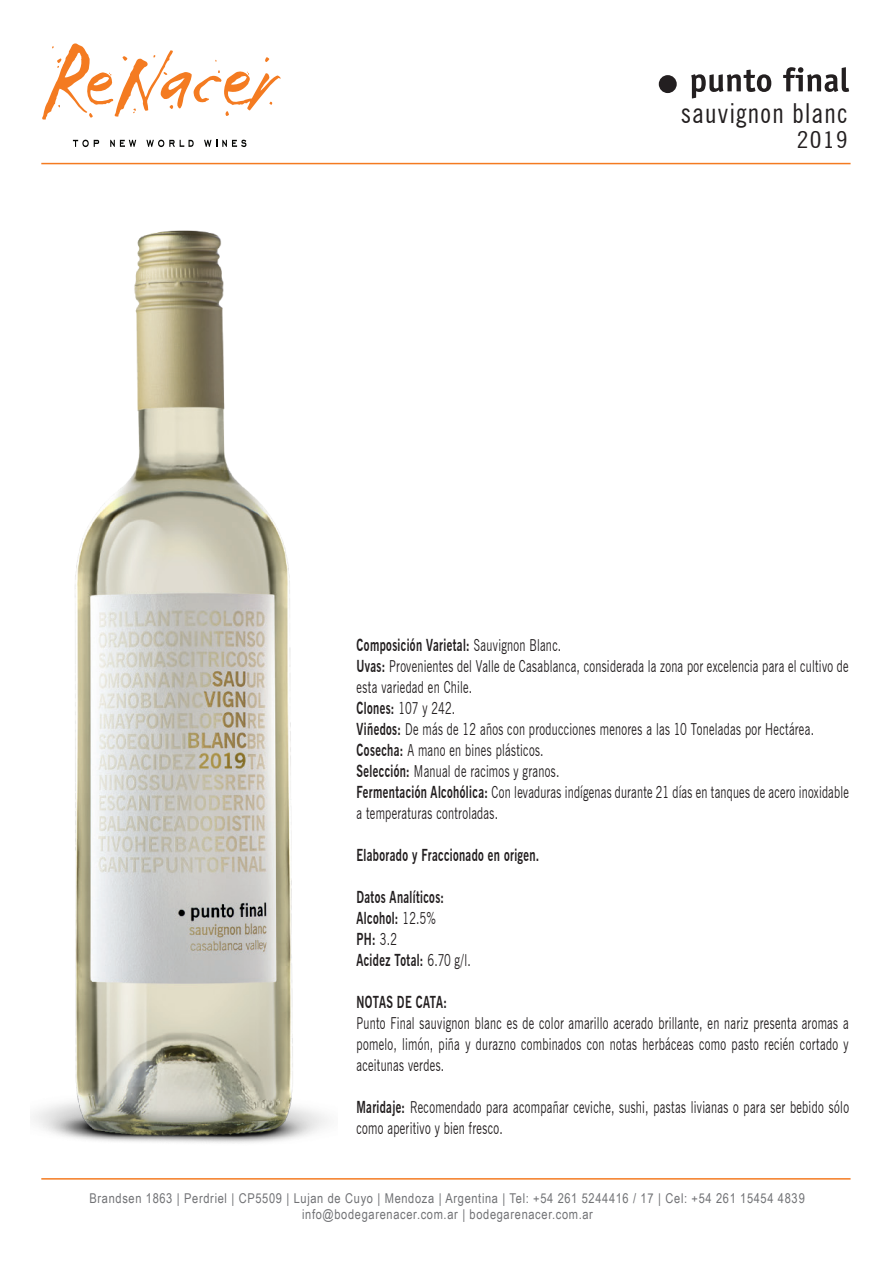
<style>
.page{position:relative;width:893px;height:1263px;background:#fff}
.page>*{position:absolute;margin:0;border:0;box-sizing:border-box;transform-origin:0 0}
.t1{font:condensed 27.6px "News Gothic BT";letter-spacing:.05em;color:#231f20}
.t2{font:condensed 23.25px "News Gothic BT";color:#231f20;scale:1.19 1}
.t3{font:16.5px/21px "News Gothic BT";letter-spacing:.03em;color:#231f20;scale:.68 1}
.t4{font:700 16.5px/21px "News Gothic BT";letter-spacing:.035em;color:#231f20;scale:.68 1}
.t5{font:13.5px/16.2px "Arial Narrow";letter-spacing:.05em;color:#717275;text-align:center}
.s1{font-weight:700}
.s2{font-weight:400}
</style>
<div class="page">
<svg style="left:42px;top:43px;width:239px;height:77px"></svg>
<svg style="left:73px;top:140px;width:26px;height:7px"></svg>
<svg style="left:110px;top:140px;width:26px;height:7px"></svg>
<svg style="left:146px;top:140px;width:48px;height:7px"></svg>
<svg style="left:204px;top:140px;width:42px;height:7px"></svg>
<svg style="left:691px;top:70px;width:80px;height:28px"></svg>
<svg style="left:783px;top:67px;width:66px;height:25px"></svg>
<div style="left:659px;top:75px;width:18px;height:18px;background:#231f20;border-radius:50%"></div>
<hr style="left:41px;top:1178px;width:810px;height:1px;background:#f47b21">
<hr style="left:41px;top:163px;width:810px;height:1px;background:#f47b21">
<img style="left:33px;top:230px;width:305px;height:950px">
<h1 class="t1" style="left:681px;top:97px;width:168px">sauvignon blanc</h1>
<h2 class="t2" style="left:797px;top:125px;width:44px">2019</h2>
<p class="t3" style="left:356px;top:634px;width:725px"><span class="s1">Composición Varietal:</span> Sauvignon Blanc.<br><span class="s1">Uvas:</span> Provenientes del Valle de Casablanca, considerada la zona por excelencia para el cultivo de esta variedad en Chile.<br><span class="s1">Clones:</span> 107 y 242.<br><span class="s1">Viñedos:</span> De más de 12 años con producciones menores a las 10 Toneladas por Hectárea.<br><span class="s1">Cosecha:</span> A mano en bines plásticos.<br><span class="s1">Selección:</span> Manual de racimos y granos.<br><span class="s1">Fermentación Alcohólica:</span> Con levaduras indígenas durante 21 días en tanques de acero inoxidable a temperaturas controladas.</p>
<p class="t4" style="left:356px;top:844px;width:270px">Elaborado y Fraccionado en origen.</p>
<p class="t4" style="left:356px;top:886px;width:170px">Datos Analíticos:<br>Alcohol: <span class="s2">12.5%<br></span>PH: <span class="s2">3.2<br></span>Acidez Total: <span class="s2">6.70 g/l.</span></p>
<p class="t4" style="left:356px;top:991px;width:135px">NOTAS DE CATA:</p>
<p class="t3" style="left:356px;top:1012px;width:725px;text-align:justify">Punto Final sauvignon blanc es de color amarillo acerado brillante, en nariz presenta aromas a pomelo, limón, piña y durazno combinados con notas herbáceas como pasto recién cortado y aceitunas verdes.</p>
<p class="t3" style="left:356px;top:1096px;width:726px"><span class="s1">Maridaje:</span> Recomendado para acompañar ceviche, sushi, pastas livianas o para ser bebido sólo como aperitivo y bien fresco.</p>
<p class="t5" style="left:90px;top:1190px;width:717px">Brandsen 1863 | Perdriel | CP5509 | Lujan de Cuyo | Mendoza | Argentina | Tel: +54 261 5244416 / 17 | Cel: +54 261 15454 4839 info@bodegarenacer.com.ar | bodegarenacer.com.ar</p>
</div>
